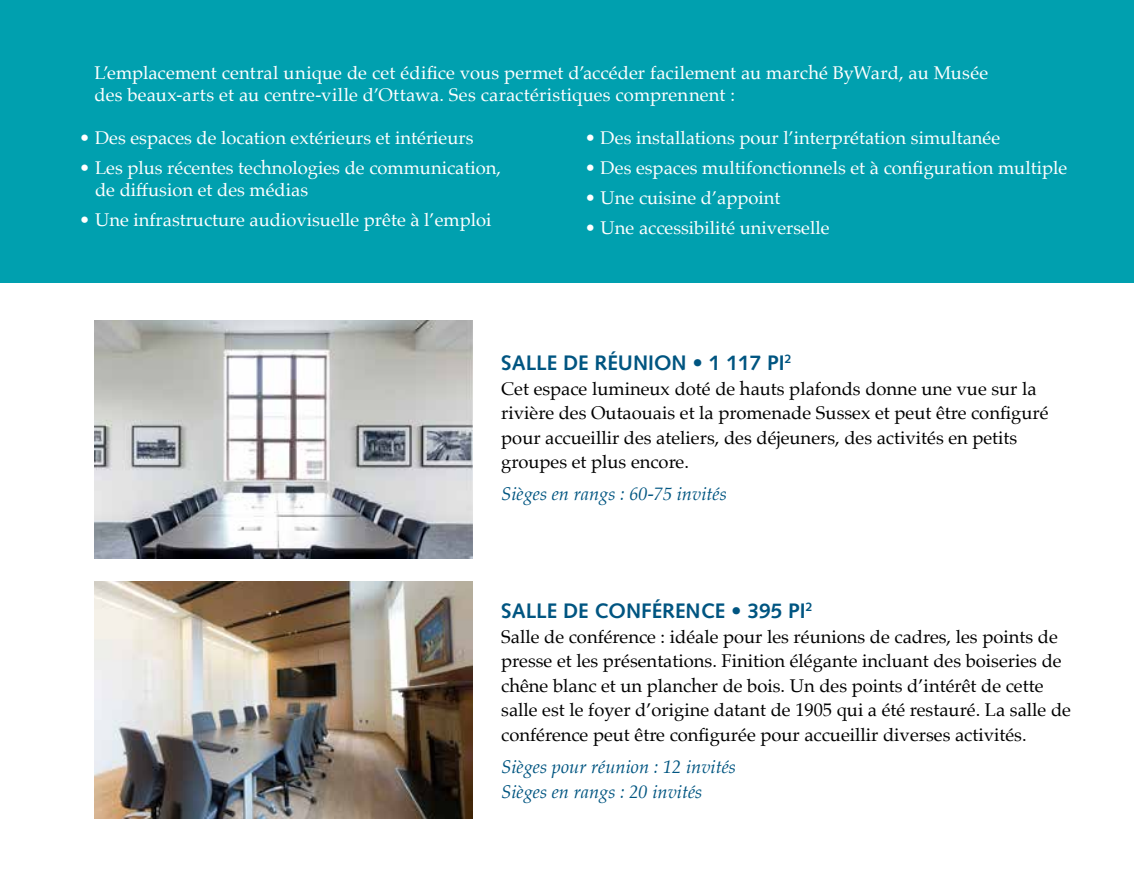
<style>
.page{position:relative;width:1134px;height:882px;background:#fff}
.page>*{position:absolute;margin:0;border:0;box-sizing:border-box;transform-origin:0 0}
.t1{font:700 21px "Syntax LT Std";color:#005581}
.t2{font:18.38px/24.5px "Palatino";color:#000}
.t3{font:18.38px/22.1px "Palatino";color:#fff}
.t4{font:italic 18.38px/24.5px "Palatino";color:#005581}
</style>
<div class="page">
<div style="left:0;top:0;width:1134px;height:282px;background:#00a0af"></div>
<img style="left:94px;top:321px;width:378px;height:237px">
<img style="left:94px;top:581px;width:378px;height:238px">
<p class="t3" style="left:94px;top:62px;width:895px">L’emplacement central unique de cet édifice vous permet d’accéder facilement au marché ByWard, au Musée des beaux-arts et au centre-ville d’Ottawa. Ses caractéristiques comprennent :</p>
<p class="t3" style="left:79px;top:127px;width:396px">• Des espaces de location extérieurs et intérieurs</p>
<p class="t3" style="left:95px;top:157px;width:408px;text-indent:-16px">• Les plus récentes technologies de communication, de diffusion et des médias</p>
<p class="t3" style="left:79px;top:209px;width:414px">• Une infrastructure audiovisuelle prête à l’emploi</p>
<p class="t3" style="left:585px;top:127px;width:417px">• Des installations pour l’interprétation simultanée</p>
<p class="t3" style="left:585px;top:157px;width:484px">• Des espaces multifonctionnels et à configuration multiple</p>
<p class="t3" style="left:585px;top:187px;width:197px">• Une cuisine d’appoint</p>
<p class="t3" style="left:585px;top:217px;width:246px">• Une accessibilité universelle</p>
<p class="t1" style="left:501px;top:351px;width:292px">SALLE DE RÉUNION • 1 117 PI<sup>2</sup></p>
<p class="t2" style="left:501px;top:376px;width:549px">Cet espace lumineux doté de hauts plafonds donne une vue sur la rivière des Outaouais et la promenade Sussex et peut être configuré pour accueillir des ateliers, des déjeuners, des activités en petits groupes et plus encore.</p>
<p class="t4" style="left:501px;top:482px;width:227px">Sièges en rangs : 60-75 invités</p>
<p class="t1" style="left:501px;top:599px;width:313px">SALLE DE CONFÉRENCE • 395 PI<sup>2</sup></p>
<p class="t2" style="left:501px;top:624px;width:571px">Salle de conférence : idéale pour les réunions de cadres, les points de presse et les présentations. Finition élégante incluant des boiseries de chêne blanc et un plancher de bois. Un des points d’intérêt de cette salle est le foyer d’origine datant de 1905 qui a été restauré. La salle de conférence peut être configurée pour accueillir diverses activités.</p>
<p class="t4" style="left:501px;top:754px;width:236px">Sièges pour réunion : 12 invités<br>Sièges en rangs : 20 invités</p>
</div>
